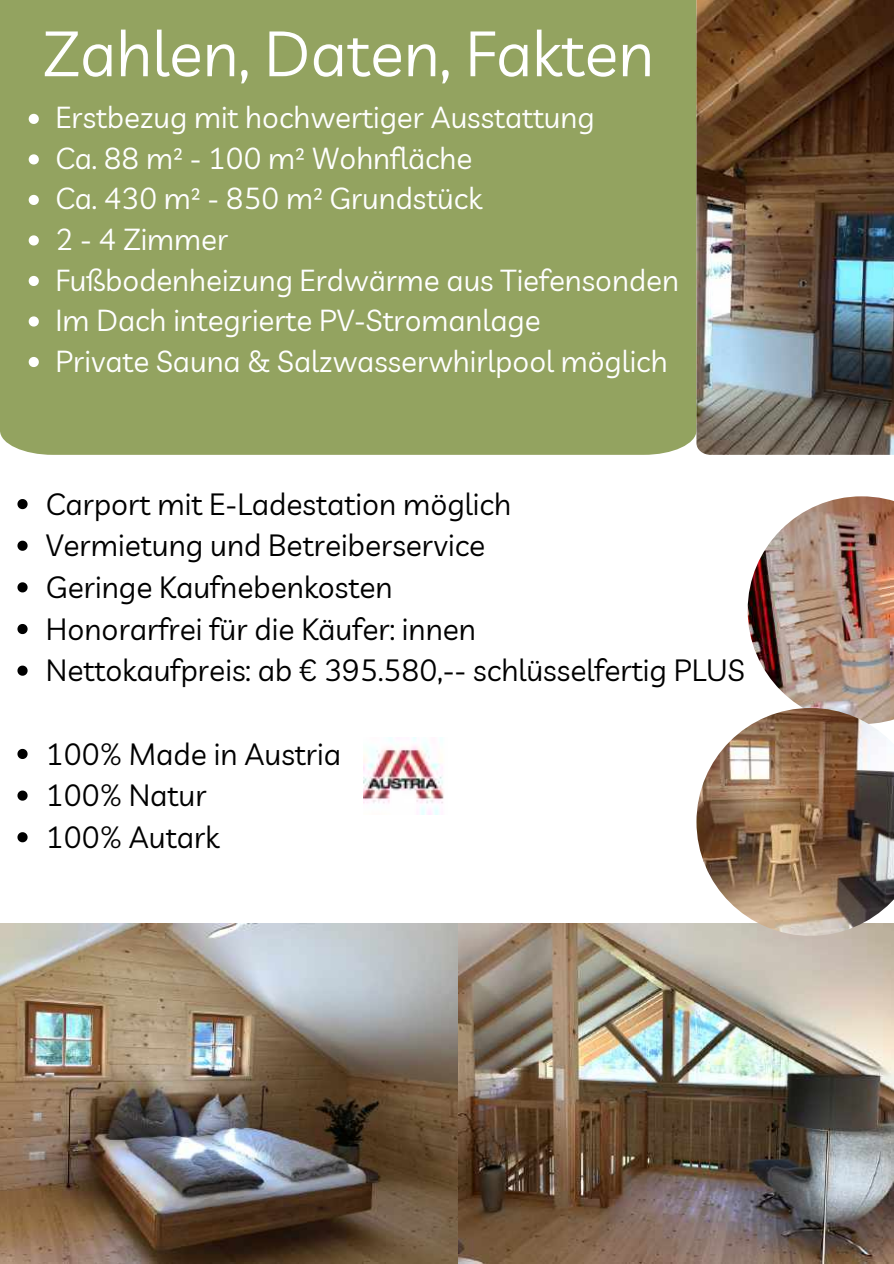
<style>
.page{position:relative;width:894px;height:1264px;background:#fff}
.page>*{position:absolute;margin:0;border:0;box-sizing:border-box;transform-origin:0 0}
.t1{font:63px "Livvic";color:#fff}
.t2{font:30px/41.7px "Livvic";color:#000}
.t3{font:29.7px/40.5px "Livvic";color:#fff}
</style>
<div class="page">
<img style="left:0;top:923px;width:893px;height:340px">
<div style="left:0;top:0;width:696px;height:454px;background:#93a360"></div>
<img style="left:696px;top:0;width:197px;height:454px">
<img style="left:747px;top:496px;width:146px;height:212px">
<img style="left:696px;top:708px;width:197px;height:227px">
<svg style="left:17px;top:499px;width:11px;height:10px"></svg>
<svg style="left:17px;top:540px;width:11px;height:11px"></svg>
<svg style="left:17px;top:582px;width:11px;height:10px"></svg>
<svg style="left:17px;top:624px;width:11px;height:10px"></svg>
<svg style="left:17px;top:665px;width:11px;height:10px"></svg>
<svg style="left:17px;top:749px;width:11px;height:10px"></svg>
<svg style="left:17px;top:790px;width:11px;height:10px"></svg>
<svg style="left:17px;top:832px;width:11px;height:10px"></svg>
<img style="left:364px;top:738px;width:80px;height:76px">
<svg style="left:29px;top:114px;width:10px;height:10px"></svg>
<svg style="left:29px;top:154px;width:10px;height:10px"></svg>
<svg style="left:29px;top:195px;width:10px;height:10px"></svg>
<svg style="left:29px;top:235px;width:10px;height:10px"></svg>
<svg style="left:29px;top:276px;width:10px;height:10px"></svg>
<svg style="left:29px;top:316px;width:10px;height:10px"></svg>
<svg style="left:29px;top:357px;width:10px;height:10px"></svg>
<h1 class="t1" style="left:42px;top:13px;width:613px">Zahlen, Daten, Fakten</h1>
<p class="t3" style="left:55px;top:97px;width:624px">Erstbezug mit hochwertiger Ausstattung<br>Ca. 88 m² - 100 m² Wohnfläche<br>Ca. 430 m² - 850 m² Grundstück<br>2 - 4 Zimmer<br>Fußbodenheizung Erdwärme aus Tiefensonden Im Dach integrierte PV-Stromanlage<br>Private Sauna &amp; Salzwasserwhirlpool möglich</p>
<p class="t2" style="left:46px;top:482px;width:700px">Carport mit E-Ladestation möglich<br>Vermietung und Betreiberservice<br>Geringe Kaufnebenkosten<br>Honorarfrei für die Käufer: innen<br>Nettokaufpreis: ab € 395.580,-- schlüsselfertig PLUS</p>
<p class="t2" style="left:46px;top:732px;width:296px">100% Made in Austria<br>100% Natur<br>100% Autark</p>
</div>
